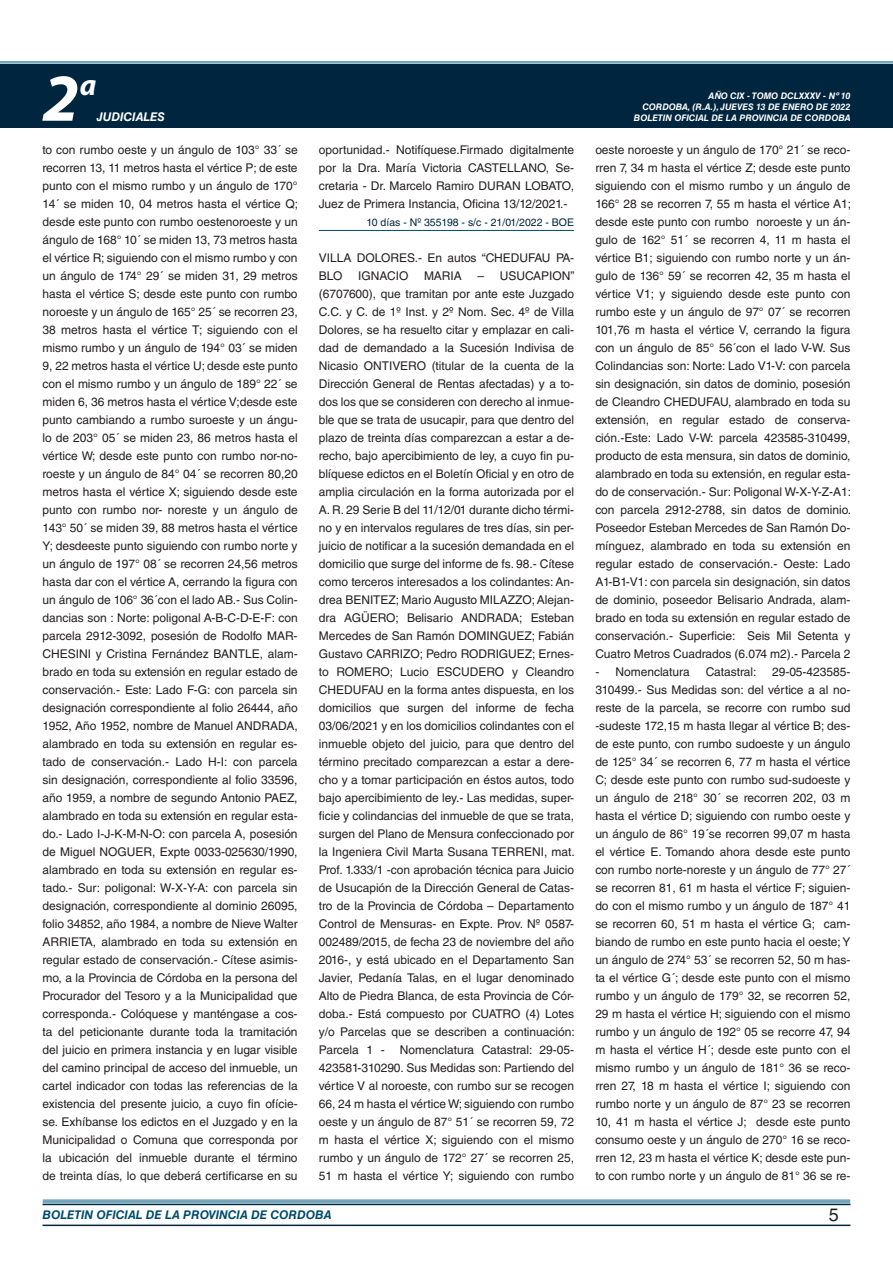
<style>
.page{position:relative;width:893px;height:1263px;background:#fff}
.page>*{position:absolute;margin:0;border:0;box-sizing:border-box;transform-origin:0 0}
.t1{font:italic 700 67.5px "Myriad Pro";color:#fff}
.t2{font:italic 700 30px "Myriad Pro";color:#fff}
.t3{font:18px "Helvetica LT Std";color:#231f20}
.t4{font:12px/18px "Helvetica LT Std";color:#231f20;text-align:justify}
.t5{font:italic 700 12px "Helvetica LT Std";color:#004b6c}
.t6{font:italic 700 12px "Helvetica LT Std";color:#fff}
.t7{font:10.5px "Helvetica LT Std";color:#00263f}
.t8{font:italic 700 9px/10.8px "Helvetica LT Std";color:#fff;text-align:right}
</style>
<div class="page">
<div style="left:0;top:61px;width:893px;height:6px;background:#fff;opacity:.75"></div>
<div style="left:0;top:64px;width:893px;height:64px;background:#00263f"></div>
<hr style="left:43px;top:1224px;width:807px;height:2px;background:#00263f">
<div style="left:42px;top:1198px;width:809px;height:8px;background:#fff;opacity:.75"></div>
<hr style="left:319px;top:230px;width:255px;height:1px;background:#004b6c">
<h1 class="t1" style="left:43px;top:54px;width:38px">2</h1>
<h2 class="t2" style="left:80px;top:66px;width:18px">a</h2>
<p class="t8" style="left:642px;top:91px;width:210px">AÑO CIX - TOMO DCLXXXV - Nº 10<br>CORDOBA, (R.A.), JUEVES 13 DE ENERO DE 2022</p>
<p class="t6" style="left:97px;top:110px;width:70px">JUDICIALES</p>
<p class="t8" style="left:634px;top:112px;width:218px">BOLETIN OFICIAL DE LA PROVINCIA DE CORDOBA</p>
<p class="t4" style="left:43px;top:141px;width:257px">to con rumbo oeste y un ángulo de 103° 33´ se recorren 13, 11 metros hasta el vértice P; de este punto con el mismo rumbo y un ángulo de 170° 14´ se miden 10, 04 metros hasta el vértice Q; desde este punto con rumbo oestenoroeste y un ángulo de 168° 10´ se miden 13, 73 metros hasta el vértice R; siguiendo con el mismo rumbo y con un ángulo de 174° 29´ se miden 31, 29 metros hasta el vértice S; desde este punto con rumbo noroeste y un ángulo de 165° 25´ se recorren 23, 38 metros hasta el vértice T; siguiendo con el mismo rumbo y un ángulo de 194° 03´ se miden 9, 22 metros hasta el vértice U; desde este punto con el mismo rumbo y un ángulo de 189° 22´ se miden 6, 36 metros hasta el vértice V;desde este punto cambiando a rumbo suroeste y un ángu&shy;lo de 203° 05´ se miden 23, 86 metros hasta el vértice W; desde este punto con rumbo nor-no&shy;roeste y un ángulo de 84° 04´ se recorren 80,20 metros hasta el vértice X; siguiendo desde este punto con rumbo nor- noreste y un ángulo de 143° 50´ se miden 39, 88 metros hasta el vértice Y; desdeeste punto siguiendo con rumbo norte y un ángulo de 197° 08´ se recorren 24,56 metros hasta dar con el vértice A, cerrando la figura con un ángulo de 106° 36´con el lado AB.- Sus Colin&shy;dancias son : Norte: poligonal A-B-C-D-E-F: con parcela 2912-3092, posesión de Rodolfo MAR-CHESINI y Cristina Fernández BANTLE, alam&shy;brado en toda su extensión en regular estado de conservación.- Este: Lado F-G: con parcela sin designación correspondiente al folio 26444, año 1952, Año 1952, nombre de Manuel ANDRADA, alambrado en toda su extensión en regular es&shy;tado de conservación.- Lado H-I: con parcela sin designación, correspondiente al folio 33596, año 1959, a nombre de segundo Antonio PAEZ, alambrado en toda su extensión en regular esta&shy;do.- Lado I-J-K-M-N-O: con parcela A, posesión de Miguel NOGUER, Expte 0033-025630/1990, alambrado en toda su extensión en regular es&shy;tado.- Sur: poligonal: W-X-Y-A: con parcela sin designación, correspondiente al dominio 26095, folio 34852, año 1984, a nombre de Nieve Walter ARRIETA, alambrado en toda su extensión en regular estado de conservación.- Cítese asimis&shy;mo, a la Provincia de Córdoba en la persona del Procurador del Tesoro y a la Municipalidad que corresponda.- Colóquese y manténgase a cos&shy;ta del peticionante durante toda la tramitación del juicio en primera instancia y en lugar visible del camino principal de acceso del inmueble, un cartel indicador con todas las referencias de la existencia del presente juicio, a cuyo fin ofície&shy;se. Exhíbanse los edictos en el Juzgado y en la Municipalidad o Comuna que corresponda por la ubicación del inmueble durante el término de treinta días, lo que deberá certificarse en su</p>
<p class="t4" style="left:319px;top:141px;width:257px">oportunidad.- Notifíquese.Firmado digitalmente por la Dra. María Victoria CASTELLANO, Se&shy;cretaria - Dr. Marcelo Ramiro DURAN LOBATO, Juez de Primera Instancia, Oficina 13/12/2021.-</p>
<p class="t7" style="left:367px;top:216px;width:209px">10 días - Nº 355198 - s/c - 21/01/2022 - BOE</p>
<p class="t4" style="left:319px;top:249px;width:257px">VILLA DOLORES.- En autos “CHEDUFAU PA-<br>BLO</p>
<p class="t4" style="left:319px;top:267px;width:257px;text-indent:159px">– USUCAPION” (6707600), que tramitan por ante este Juzgado C.C. y C. de 1º Inst. y 2º Nom. Sec. 4º de Villa Dolores, se ha resuelto citar y emplazar en cali&shy;dad de demandado a la Sucesión Indivisa de Nicasio ONTIVERO (titular de la cuenta de la Dirección General de Rentas afectadas) y a to&shy;dos los que se consideren con derecho al inmue&shy;ble que se trata de usucapir, para que dentro del plazo de treinta días comparezcan a estar a de&shy;recho, bajo apercibimiento de ley, a cuyo fin pu&shy;blíquese edictos en el Boletín Oficial y en otro de amplia circulación en la forma autorizada por el A. R. 29 Serie B del 11/12/01 durante dicho térmi&shy;no y en intervalos regulares de tres días, sin per&shy;juicio de notificar a la sucesión demandada en el domicilio que surge del informe de fs. 98.- Cítese como terceros interesados a los colindantes: An&shy;drea BENITEZ; Mario Augusto MILAZZO; Alejan&shy;dra AGÜERO; Belisario ANDRADA; Esteban Mercedes de San Ramón DOMINGUEZ; Fabián Gustavo CARRIZO; Pedro RODRIGUEZ; Ernes&shy;to ROMERO; Lucio ESCUDERO y Cleandro CHEDUFAU en la forma antes dispuesta, en los domicilios que surgen del informe de fecha 03/06/2021 y en los domicilios colindantes con el inmueble objeto del juicio, para que dentro del término precitado comparezcan a estar a dere&shy;cho y a tomar participación en éstos autos, todo bajo apercibimiento de ley.- Las medidas, super&shy;ficie y colindancias del inmueble de que se trata, surgen del Plano de Mensura confeccionado por la Ingeniera Civil Marta Susana TERRENI, mat.<br>Prof. 1.333/1 -con aprobación técnica para Juicio de Usucapión de la Dirección General de Catas&shy;tro de la Provincia de Córdoba – Departamento Control de Mensuras- en Expte. Prov. Nº 0587- 002489/2015, de fecha 23 de noviembre del año 2016-, y está ubicado en el Departamento San Javier, Pedanía Talas, en el lugar denominado Alto de Piedra Blanca, de esta Provincia de Cór&shy;doba.- Está compuesto por CUATRO (4) Lotes y/o Parcelas que se describen a continuación:<br>Parcela 1 -</p>
<p class="t4" style="left:358px;top:267px;width:52px">IGNACIO</p>
<p class="t4" style="left:424px;top:267px;width:39px">MARIA</p>
<p class="t4" style="left:319px;top:1041px;width:257px;text-indent:81px">Nomenclatura Catastral: 29-05- 423581-310290. Sus Medidas son: Partiendo del vértice V al noroeste, con rumbo sur se recogen 66, 24 m hasta el vértice W; siguiendo con rumbo oeste y un ángulo de 87° 51´ se recorren 59, 72 m hasta el vértice X; siguiendo con el mismo rumbo y un ángulo de 172° 27´ se recorren 25, 51 m hasta el vértice Y; siguiendo con rumbo</p>
<p class="t4" style="left:595px;top:141px;width:257px">oeste noroeste y un ángulo de 170° 21´ se reco&shy;rren 7, 34 m hasta el vértice Z; desde este punto siguiendo con el mismo rumbo y un ángulo de 166° 28 se recorren 7, 55 m hasta el vértice A1; desde este punto con rumbo noroeste y un án&shy;gulo de 162° 51´ se recorren 4, 11 m hasta el vértice B1; siguiendo con rumbo norte y un án&shy;gulo de 136° 59´ se recorren 42, 35 m hasta el vértice V1; y siguiendo desde este punto con rumbo este y un ángulo de 97° 07´ se recorren 101,76 m hasta el vértice V, cerrando la figura con un ángulo de 85° 56´con el lado V-W. Sus Colindancias son: Norte: Lado V1-V: con parcela sin designación, sin datos de dominio, posesión de Cleandro CHEDUFAU, alambrado en toda su extensión, en regular estado de conserva&shy;ción.-Este: Lado V-W: parcela 423585-310499, producto de esta mensura, sin datos de dominio, alambrado en toda su extensión, en regular esta&shy;do de conservación.- Sur: Poligonal W-X-Y-Z-A1: con parcela 2912-2788, sin datos de dominio.<br>Poseedor Esteban Mercedes de San Ramón Do&shy;mínguez, alambrado en toda su extensión en regular estado de conservación.- Oeste: Lado A1-B1-V1: con parcela sin designación, sin datos de dominio, poseedor Belisario Andrada, alam&shy;brado en toda su extensión en regular estado de conservación.- Superficie: Seis Mil Setenta y Cuatro Metros Cuadrados (6.074 m2).- Parcela 2</p>
<p class="t4" style="left:595px;top:663px;width:96px">- Nomenclatura</p>
<p class="t4" style="left:706px;top:663px;width:52px">Catastral:</p>
<p class="t4" style="left:595px;top:663px;width:257px;text-indent:177px">29-05-423585- 310499.- Sus Medidas son: del vértice a al no&shy;reste de la parcela, se recorre con rumbo sud -sudeste 172,15 m hasta llegar al vértice B; des&shy;de este punto, con rumbo sudoeste y un ángulo de 125° 34´ se recorren 6, 77 m hasta el vértice C; desde este punto con rumbo sud-sudoeste y un ángulo de 218° 30´ se recorren 202, 03 m hasta el vértice D; siguiendo con rumbo oeste y un ángulo de 86° 19´se recorren 99,07 m hasta el vértice E. Tomando ahora desde este punto con rumbo norte-noreste y un ángulo de 77° 27´ se recorren 81, 61 m hasta el vértice F; siguien&shy;do con el mismo rumbo y un ángulo de 187° 41 se recorren 60, 51 m hasta el vértice G; cam&shy;biando de rumbo en este punto hacia el oeste; Y un ángulo de 274° 53´ se recorren 52, 50 m has&shy;ta el vértice G´; desde este punto con el mismo rumbo y un ángulo de 179° 32, se recorren 52, 29 m hasta el vértice H; siguiendo con el mismo rumbo y un ángulo de 192° 05 se recorre 47, 94 m hasta el vértice H´; desde este punto con el mismo rumbo y un ángulo de 181° 36 se reco&shy;rren 27, 18 m hasta el vértice I; siguiendo con rumbo norte y un ángulo de 87° 23 se recorren 10, 41 m hasta el vértice J; desde este punto consumo oeste y un ángulo de 270° 16 se reco&shy;rren 12, 23 m hasta el vértice K; desde este pun&shy;to con rumbo norte y un ángulo de 81° 36 se re-</p>
<p class="t5" style="left:43px;top:1208px;width:290px">BOLETIN OFICIAL DE LA PROVINCIA DE CORDOBA</p>
<h3 class="t3" style="left:829px;top:1204px;width:12px">5</h3>
</div>
